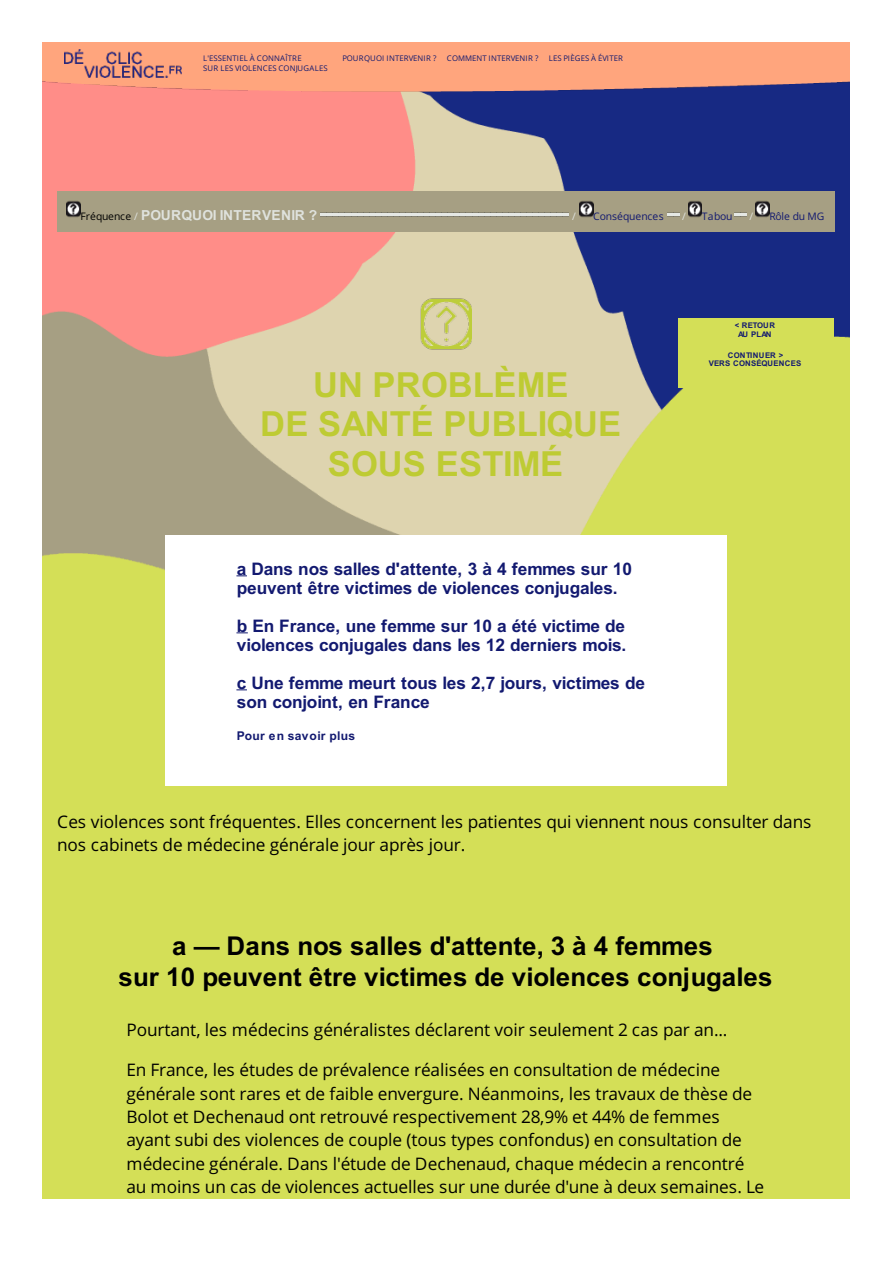
<style>
.page{position:relative;width:893px;height:1263px;background:#fff}
.page>*{position:absolute;margin:0;border:0;box-sizing:border-box;transform-origin:0 0}
.t1{font:700 34.5px/39.8px "Arial";letter-spacing:.01em;color:#becb33;text-align:center}
.t2{font:700 25.95px/30.3px "Arial";letter-spacing:.005em;color:#000;text-align:center}
.t3{font:17.25px/23.2px "Open Sans";letter-spacing:-.005em;color:#000}
.t4{font:700 17.25px/19.8px "Arial";letter-spacing:-.005em;color:#121970}
.t5{font:700 13.8px "Arial";letter-spacing:.025em;color:#dfe2dd}
.t6{font:700 12.15px "Arial";letter-spacing:.035em;color:#121970}
.t7{font:10.35px "Open Sans";letter-spacing:-.01em;color:#121970}
.t8{font:10.35px "Open Sans";letter-spacing:.025em;color:#121970}
.t9{font:10.35px "Open Sans";color:#dfe2dd}
.t10{font:7.8px "Open Sans";letter-spacing:.01em;color:#121970}
.t11{font:7.8px/10.4px "Open Sans";letter-spacing:.03em;color:#121970}
.t12{font:700 7.8px/8.7px "Arial";letter-spacing:.03em;color:#121970;text-align:center}
.t13{font:700 7.8px/8.7px "Arial";letter-spacing:.005em;color:#121970;text-align:center}
.s1{font-family:"Open Sans";font-weight:400;font-size:10.35px;color:#000}
.s2{font-family:"Open Sans";font-weight:400;font-size:10.35px}
</style>
<div class="page">
<img style="left:42px;top:112px;width:807px;height:1086px">
<div style="left:57px;top:191px;width:778px;height:41px;background:#a69f83"></div>
<div style="left:677px;top:319px;width:156px;height:69px;background:#d4df57"></div>
<div style="left:165px;top:536px;width:562px;height:250px;background:#fff"></div>
<img style="left:67px;top:200px;width:13px;height:18px">
<svg style="left:321px;top:212px;width:248px;height:5px"></svg>
<img style="left:579px;top:200px;width:14px;height:18px">
<svg style="left:667px;top:212px;width:12px;height:5px"></svg>
<img style="left:688px;top:200px;width:14px;height:18px">
<svg style="left:734px;top:212px;width:12px;height:5px"></svg>
<img style="left:755px;top:200px;width:14px;height:18px">
<img style="left:420px;top:283px;width:51px;height:82px">
<div style="left:717px;top:233px;width:76px;height:72px;background:#172983"></div>
<img style="left:42px;top:42px;width:807px;height:70px">
<img style="left:64px;top:49px;width:118px;height:29px">
<p class="t11" style="left:203px;top:52px;width:126px">L'ESSENTIEL À CONNAÎTRE<br>SUR LES VIOLENCES CONJUGALES</p>
<p class="t10" style="left:342px;top:52px;width:96px">POURQUOI INTERVENIR ?</p>
<p class="t10" style="left:447px;top:52px;width:93px">COMMENT INTERVENIR ?</p>
<p class="t10" style="left:549px;top:52px;width:75px">LES PIÈGES À ÉVITER</p>
<p class="t5" style="left:80px;top:208px;width:238px"><span class="s1">Fréquence</span> <span class="s2">/</span> POURQUOI INTERVENIR ?</p>
<p class="t9" style="left:572px;top:209px;width:5px">/</p>
<p class="t8" style="left:593px;top:209px;width:72px">Conséquences</p>
<p class="t9" style="left:682px;top:209px;width:5px">/</p>
<p class="t7" style="left:702px;top:209px;width:32px">Tabou</p>
<p class="t9" style="left:749px;top:209px;width:5px">/</p>
<p class="t7" style="left:769px;top:209px;width:56px">Rôle du MG</p>
<h1 class="t1" style="left:260px;top:365px;width:362px">UN PROBLÈME<br>DE SANTÉ PUBLIQUE<br>SOUS ESTIMÉ</h1>
<p class="t4" style="left:237px;top:559px;width:396px">a Dans nos salles d'attente, 3 à 4 femmes sur 10 peuvent être victimes de violences conjugales.</p>
<p class="t4" style="left:237px;top:616px;width:391px">b En France, une femme sur 10 a été victime de violences conjugales dans les 12 derniers mois.</p>
<p class="t4" style="left:237px;top:673px;width:409px">c Une femme meurt tous les 2,7 jours, victimes de son conjoint, en France</p>
<p class="t6" style="left:237px;top:729px;width:120px">Pour en savoir plus</p>
<p class="t13" style="left:734px;top:321px;width:42px">&lt; RETOUR<br>AU PLAN</p>
<p class="t12" style="left:708px;top:351px;width:94px">CONTINUER &gt;<br>VERS CONSÉQUENCES</p>
<p class="t3" style="left:57px;top:809px;width:755px">Ces violences sont fréquentes. Elles concernent les patientes qui viennent nous consulter dans nos cabinets de médecine générale jour après jour.</p>
<h2 class="t2" style="left:118px;top:931px;width:655px">a — Dans nos salles d'attente, 3 à 4 femmes<br>sur 10 peuvent être victimes de violences conjugales</h2>
<p class="t3" style="left:126px;top:1017px;width:602px">Pourtant, les médecins généralistes déclarent voir seulement 2 cas par an...</p>
<p class="t3" style="left:126px;top:1058px;width:639px">En France, les études de prévalence réalisées en consultation de médecine générale sont rares et de faible envergure. Néanmoins, les travaux de thèse de Bolot et Dechenaud ont retrouvé respectivement 28,9% et 44% de femmes ayant subi des violences de couple (tous types confondus) en consultation de médecine générale. Dans l'étude de Dechenaud, chaque médecin a rencontré au moins un cas de violences actuelles sur une durée d'une à deux semaines. Le</p>
</div>
